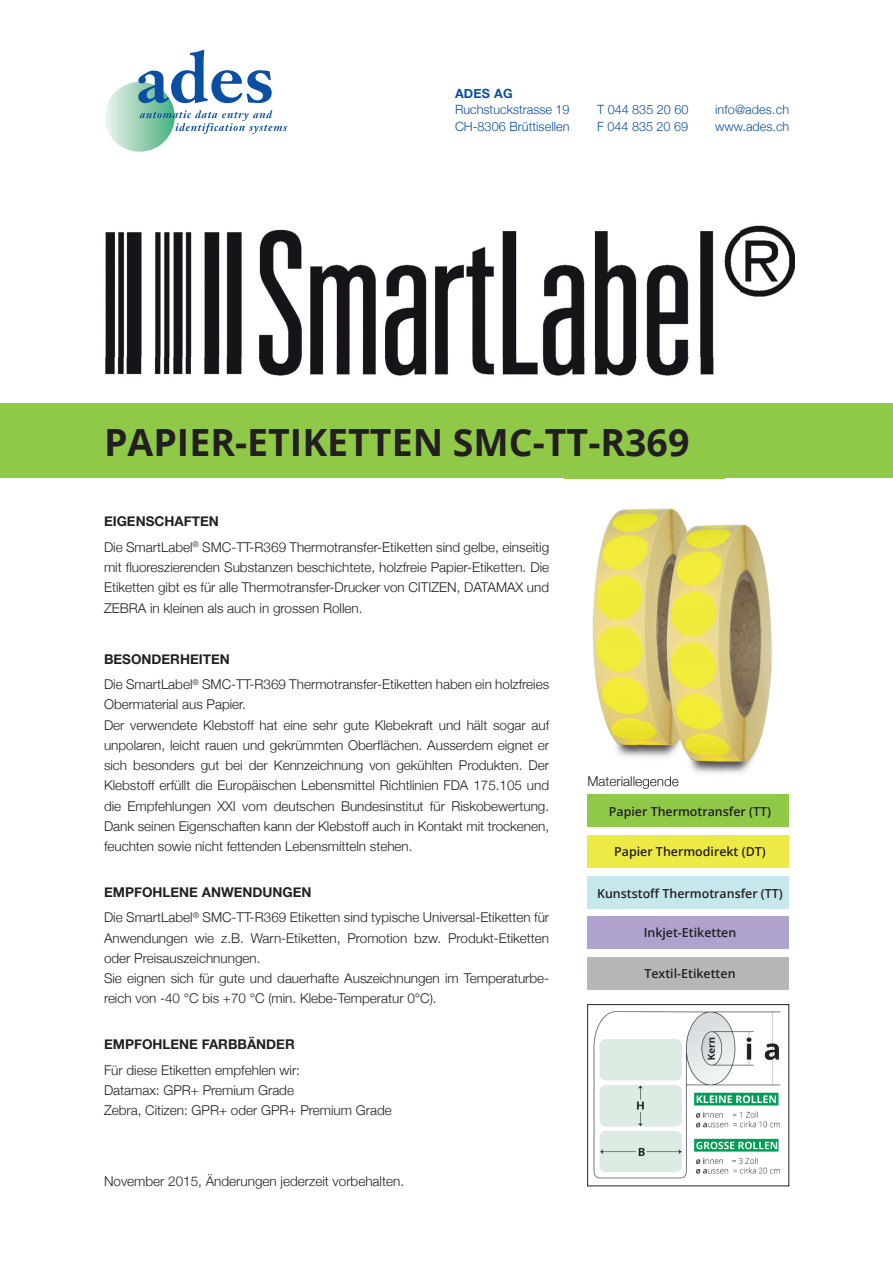
<style>
.page{position:relative;width:893px;height:1263px;background:#fff}
.page>*{position:absolute;margin:0;border:0;box-sizing:border-box;transform-origin:0 0}
.t1{font:700 37.5px "Open Sans";color:#231f20}
.t2{font:300 13.5px/20.2px "Helvetica Neue";color:#231f20}
.t3{font:700 13.5px "Helvetica Neue";color:#231f20}
.t4{font:300 12.75px/16.5px "Helvetica Neue";color:#0a4fa2}
.t5{font:700 12.75px "Helvetica Neue";letter-spacing:.02em;color:#0a4fa2}
.t6{font:600 12.45px "Open Sans";color:#231f20}
.s1{font-weight:700}
</style>
<div class="page">
<svg style="left:637px;top:786px;width:40px;height:1px"></svg>
<div style="left:0;top:404px;width:893px;height:74px;background:#90c848"></div>
<img style="left:105px;top:82px;width:69px;height:70px">
<svg style="left:140px;top:110px;width:147px;height:24px"></svg>
<svg style="left:138px;top:50px;width:134px;height:53px"></svg>
<img style="left:564px;top:478px;width:107px;height:194px">
<img style="left:671px;top:478px;width:53px;height:1px">
<img style="left:595px;top:672px;width:42px;height:85px">
<img style="left:724px;top:524px;width:48px;height:162px">
<img style="left:694px;top:686px;width:76px;height:87px">
<img style="left:637px;top:776px;width:41px;height:10px">
<img style="left:637px;top:488px;width:87px;height:282px">
<img style="left:587px;top:1004px;width:203px;height:183px">
<div style="left:587px;top:1004px;width:202px;height:182px;border:1px solid #231f20"></div>
<div style="left:588px;top:794px;width:201px;height:33px;background:#90c848"></div>
<div style="left:588px;top:835px;width:201px;height:33px;background:#edea46"></div>
<div style="left:588px;top:876px;width:201px;height:32px;background:#c6e8ed"></div>
<div style="left:588px;top:916px;width:201px;height:32px;background:#b0a2ce"></div>
<div style="left:588px;top:957px;width:201px;height:33px;background:#b6b8b8"></div>
<img style="left:105px;top:225px;width:690px;height:151px">
<p class="t5" style="left:455px;top:83px;width:59px">ADES AG</p>
<p class="t4" style="left:455px;top:101px;width:116px">Ruchstuckstrasse 19<br>CH-8306 Brüttisellen</p>
<p class="t4" style="left:597px;top:101px;width:93px">T 044 835 20 60<br>F 044 835 20 69</p>
<p class="t4" style="left:715px;top:101px;width:76px">info@ades.ch www.ades.ch</p>
<h1 class="t1" style="left:104px;top:416px;width:587px">PAPIER-ETIKETTEN SMC-TT-R369</h1>
<p class="t2" style="left:104px;top:508px;width:447px;line-height:25.5px"><span class="s1">EIGENSCHAFTEN<br></span>Die SmartLabel<sup>®</sup> SMC-TT-R369 Thermotransfer-Etiketten sind gelbe, einseitig</p>
<p class="t2" style="left:104px;top:556px;width:447px;text-align:justify">mit fluoreszierenden Substanzen beschichtete, holzfreie Papier-Etiketten. Die Etiketten gibt es für alle Thermotransfer-Drucker von CITIZEN, DATAMAX und ZEBRA in kleinen als auch in grossen Rollen.</p>
<p class="t2" style="left:104px;top:645px;width:447px;line-height:25.5px"><span class="s1">BESONDERHEITEN<br></span>Die SmartLabel<sup>®</sup> SMC-TT-R369 Thermotransfer-Etiketten haben ein holzfreies</p>
<p class="t2" style="left:104px;top:694px;width:447px">Obermaterial aus Papier.<br>Der verwendete Klebstoff hat eine sehr gute Klebekraft und hält sogar auf unpolaren, leicht rauen und gekrümmten Oberflächen. Ausserdem eignet er sich besonders gut bei der Kennzeichnung von gekühlten Produkten. Der Klebstoff erfüllt die Europäischen Lebensmittel Richtlinien FDA 175.105 und die Empfehlungen XXI vom deutschen Bundesinstitut für Riskobewertung.<br>Dank seinen Eigenschaften kann der Klebstoff auch in Kontakt mit trockenen, feuchten sowie nicht fettenden Lebensmitteln stehen.</p>
<p class="t2" style="left:104px;top:878px;width:447px;line-height:25.5px"><span class="s1">EMPFOHLENE ANWENDUNGEN<br></span>Die SmartLabel<sup>®</sup> SMC-TT-R369 Etiketten sind typische Universal-Etiketten für</p>
<p class="t2" style="left:104px;top:927px;width:447px">Anwendungen wie z.B. Warn-Etiketten, Promotion bzw. Produkt-Etiketten oder Preisauszeichnungen.<br>Sie eignen sich für gute und dauerhafte Auszeichnungen im Temperaturbe&shy;reich von -40 °C bis +70 °C (min. Klebe-Temperatur 0°C).</p>
<p class="t3" style="left:104px;top:1034px;width:192px">EMPFOHLENE FARBBÄNDER</p>
<p class="t2" style="left:104px;top:1059px;width:289px">Für diese Etiketten empfehlen wir:<br>Datamax: GPR+ Premium Grade<br>Zebra, Citizen: GPR+ oder GPR+ Premium Grade</p>
<p class="t2" style="left:104px;top:1170px;width:302px">November 2015, Änderungen jederzeit vorbehalten.</p>
<p class="t2" style="left:587px;top:770px;width:93px">Materiallegende</p>
<p class="t6" style="left:609px;top:803px;width:164px">Papier Thermotransfer (TT)</p>
<p class="t6" style="left:614px;top:843px;width:153px">Papier Thermodirekt (DT)</p>
<p class="t6" style="left:597px;top:884px;width:187px">Kunststoff Thermotransfer (TT)</p>
<p class="t6" style="left:644px;top:923px;width:94px">Inkjet-Etiketten</p>
<p class="t6" style="left:644px;top:965px;width:93px">Textil-Etiketten</p>
</div>
